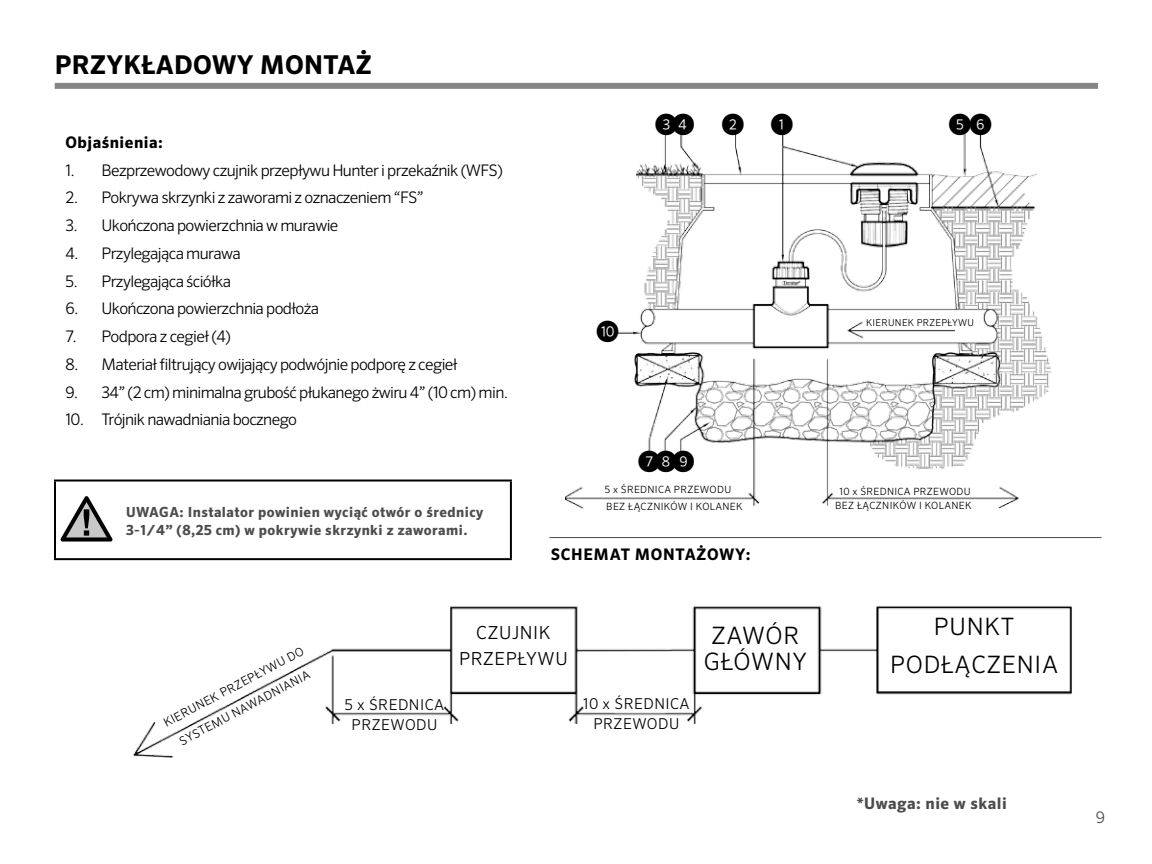
<style>
.page{position:relative;width:1152px;height:864px;background:#fff}
.page>*{position:absolute;margin:0;border:0;box-sizing:border-box;transform-origin:0 0}
.t1{font:700 26px "Sero Pro";letter-spacing:.01em;color:#000}
.t2{font:300 24px/25.8px "Sero Pro";letter-spacing:.035em;color:#000;text-align:center}
.t3{font:300 23px "Sero Pro";letter-spacing:-.11em;color:#000}
.t4{font:300 18px/25.8px "Sero Pro";letter-spacing:.035em;color:#000;text-align:center}
.t5{font:300 16px "Sero Pro";letter-spacing:-.04em;color:#000}
.t6{font:700 16px "Sero Pro";letter-spacing:.035em;color:#000}
.t7{font:700 16px "Sero Pro";letter-spacing:.035em;color:#4c4c4d}
.t8{font:300 16px "Sero Pro";color:#4c4c4d}
.t9{font:300 15px/20px "Sero Pro";letter-spacing:.035em;color:#000;text-align:center}
.t10{font:700 14px/18px "Sero Pro";letter-spacing:.035em;color:#4c4c4d}
.t11{font:300 12px "Sero Pro";color:#000}
.t12{font:300 10px "Sero Pro";letter-spacing:.035em;color:#000}
.t13{font:300 9.6px "Sero Pro";letter-spacing:.035em;color:#000}
</style>
<div class="page">
<div style="left:55px;top:83px;width:1043px;height:6px;background:#858586"></div>
<hr style="left:54px;top:480px;width:64px;height:2px;background:#000">
<hr style="left:54px;top:482px;width:2px;height:76px;background:#000">
<hr style="left:118px;top:480px;width:394px;height:2px;background:#000">
<hr style="left:510px;top:482px;width:2px;height:76px;background:#000">
<hr style="left:54px;top:558px;width:64px;height:2px;background:#000">
<hr style="left:118px;top:558px;width:394px;height:2px;background:#000">
<svg style="left:60px;top:496px;width:52px;height:46px"></svg>
<img style="left:565px;top:132px;width:486px;height:377px">
<img style="left:133px;top:606px;width:939px;height:152px">
<hr style="left:549px;top:537px;width:553px;height:1px;background:#4c4c4d">
<h1 class="t1" style="left:55px;top:49px;width:319px">PRZYKŁADOWY MONTAŻ</h1>
<p class="t6" style="left:66px;top:132px;width:99px">Objaśnienia:</p>
<p class="t5" style="left:66px;top:160px;width:439px">1. Bezprzewodowy czujnik przepływu Hunter i przekaźnik (WFS)</p>
<p class="t5" style="left:66px;top:188px;width:360px">2. Pokrywa skrzynki z zaworami z oznaczeniem “FS”</p>
<p class="t5" style="left:66px;top:216px;width:275px">3. Ukończona powierzchnia w murawie</p>
<p class="t5" style="left:66px;top:244px;width:177px">4. Przylegająca murawa</p>
<p class="t5" style="left:66px;top:271px;width:167px">5. Przylegająca ściółka</p>
<p class="t5" style="left:66px;top:299px;width:255px">6. Ukończona powierzchnia podłoża</p>
<p class="t5" style="left:66px;top:327px;width:167px">7. Podpora z cegieł (4)</p>
<p class="t5" style="left:66px;top:355px;width:394px">8. Materiał filtrujący owijający podwójnie podporę z cegieł</p>
<p class="t5" style="left:66px;top:382px;width:444px">9. 34” (2 cm) minimalna grubość płukanego żwiru 4” (10 cm) min.</p>
<p class="t5" style="left:66px;top:410px;width:233px">10. Trójnik nawadniania bocznego</p>
<p class="t10" style="left:126px;top:504px;width:359px">UWAGA: Instalator powinien wyciąć otwór o średnicy<br>3-1/4” (8,25 cm) w pokrywie skrzynki z zaworami.</p>
<h3 class="t3" style="left:655px;top:110px;width:24px">➌</h3>
<h3 class="t3" style="left:672px;top:110px;width:123px">➍②➊</h3>
<h3 class="t3" style="left:949px;top:110px;width:45px">➎➏</h3>
<h3 class="t3" style="left:596px;top:317px;width:24px">➓</h3>
<h3 class="t3" style="left:638px;top:447px;width:58px">➐➑➒</h3>
<p class="t13" style="left:866px;top:317px;width:109px">KIERUNEK PRZEPŁYWU</p>
<p class="t12" style="left:605px;top:484px;width:128px">5 x ŚREDNICA PRZEWODU</p>
<p class="t12" style="left:840px;top:485px;width:133px">10 x ŚREDNICA PRZEWODU</p>
<p class="t12" style="left:606px;top:501px;width:138px">BEZ ŁĄCZNIKÓW I KOLANEK</p>
<p class="t6" style="left:551px;top:544px;width:201px">SCHEMAT MONTAŻOWY:</p>
<p class="t12" style="left:835px;top:500px;width:138px">BEZ ŁĄCZNIKÓW I KOLANEK</p>
<p class="t11" style="left:161px;top:717px;width:159px;rotate:-28deg">KIERUNEK PRZEPŁYWU DO</p>
<p class="t11" style="left:177px;top:736px;width:148px;rotate:-28deg">SYSTEMU NAWADNIANIA</p>
<p class="t9" style="left:345px;top:695px;width:101px">5 x ŚREDNICA<br>PRZEWODU</p>
<p class="t4" style="left:459px;top:620px;width:110px">CZUJNIK<br>PRZEPŁYWU</p>
<h2 class="t2" style="left:704px;top:623px;width:105px">ZAWÓR<br>GŁÓWNY</h2>
<h2 class="t2" style="left:890px;top:607px;width:170px;line-height:37.8px">PUNKT<br>PODŁĄCZENIA</h2>
<p class="t9" style="left:583px;top:693px;width:108px">10 x ŚREDNICA<br>PRZEWODU</p>
<p class="t7" style="left:857px;top:793px;width:152px">*Uwaga: nie w skali</p>
<p class="t8" style="left:1096px;top:808px;width:11px">9</p>
</div>
